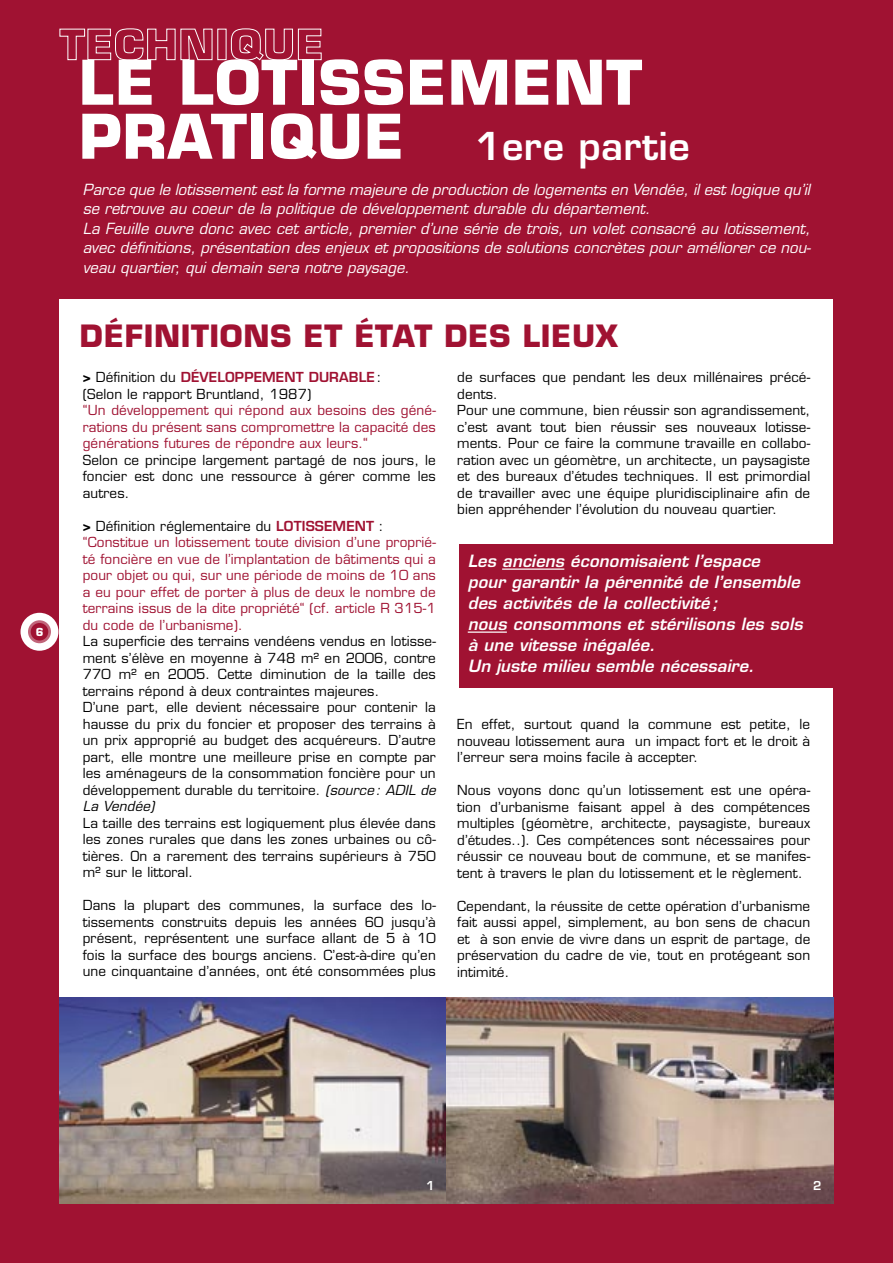
<style>
.page{position:relative;width:893px;height:1263px;background:#fff}
.page>*{position:absolute;margin:0;border:0;box-sizing:border-box;transform-origin:0 0}
.t1{font:700 60px "Eurostile";letter-spacing:.015em;color:#fff}
.t2{font:600 37.5px "Eurostile";letter-spacing:.015em;color:#fff}
.t3{font:700 30px "Eurostile";letter-spacing:.02em;color:#a01232}
.t4{font:italic 600 16.5px/21px "Eurostile";letter-spacing:.01em;color:#fff}
.t5{font:italic 15px/19.5px "Eurostile";color:#fff}
.t6{font:13.5px/16.5px "Eurostile";letter-spacing:.01em;color:#000;text-align:justify}
.t7{font:13.5px/16.5px "Eurostile";letter-spacing:.01em;color:#a01232;text-align:justify}
.t8{font:600 12px "Eurostile";color:#fff}
.t9{font:700 10.8px "Eurostile";color:#fff}
.s1{font-weight:700;font-size:60px}
.s2{font-family:"Eurostile Bold Extended Two"}
.s3{font-weight:600;color:#a01232}
.s4{font-family:"Eurostile Bold Extended Two";color:#000}
.s5{color:#000}
.s6{font-weight:600}
.s7{font-style:italic}
</style>
<div class="page">
<div style="left:0;top:1px;width:893px;height:1262px;background:#a01232"></div>
<div style="left:60px;top:299px;width:773px;height:903px;background:#fff"></div>
<div style="left:0;top:0;width:893px;height:60px;background:#a01232"></div>
<div style="left:21px;top:613px;width:37px;height:38px;background:#fff;border-radius:50%"></div>
<div style="left:29px;top:622px;width:21px;height:20px;background:#a01232;border-radius:50%"></div>
<div style="left:28px;top:620px;width:23px;height:23px;border:3px solid #c1657a;border-radius:50%"></div>
<svg style="left:59px;top:28px;width:263px;height:33px"></svg>
<div style="left:459px;top:544px;width:383px;height:144px;background:#a01232"></div>
<hr style="left:502px;top:568px;width:62px;height:2px;background:#fff">
<hr style="left:468px;top:631px;width:39px;height:2px;background:#fff">
<img style="left:60px;top:997px;width:773px;height:206px">
<p class="t9" style="left:36px;top:625px;width:9px">6</p>
<h1 class="t1" style="left:79px;top:46px;width:565px">LE LOTISSEMENT</h1>
<h2 class="t2" style="left:79px;top:123px;width:612px"><span class="s1">PRATIQUE</span> 1ere partie</h2>
<p class="t5" style="left:83px;top:180px;width:730px">Parce que le lotissement est la forme majeure de production de logements en Vendée, il est logique qu’il se retrouve au coeur de la politique de développement durable du département.<br>La Feuille ouvre donc avec cet article, premier d’une série de trois, un volet consacré au lotissement, avec définitions, présentation des enjeux et propositions de solutions concrètes pour améliorer ce nou&shy;veau quartier, qui demain sera notre paysage.</p>
<h3 class="t3" style="left:80px;top:317px;width:539px">DÉFINITIONS ET ÉTAT DES LIEUX</h3>
<p class="t6" style="left:83px;top:369px;width:300px"><span class="s2">&gt;</span> Définition du <span class="s3">DÉVELOPPEMENT DURABLE</span> : (Selon le rapport Bruntland, 1987)</p>
<p class="t7" style="left:83px;top:402px;width:355px">“Un développement qui répond aux besoins des géné&shy;rations du présent sans compromettre la capacité des générations futures de répondre aux leurs.“</p>
<p class="t6" style="left:83px;top:451px;width:355px">Selon ce principe largement partagé de nos jours, le foncier est donc une ressource à gérer comme les autres.</p>
<p class="t7" style="left:83px;top:517px;width:355px;text-align:left"><span class="s4">&gt;</span> <span class="s5">Définition réglementaire du</span> <span class="s6">LOTISSEMENT</span> <span class="s5">: </span>“Constitue un lotissement toute division d’une proprié&shy;té foncière en vue de l’implantation de bâtiments qui a pour objet ou qui, sur une période de moins de 10 ans a eu pour effet de porter à plus de deux le nombre de terrains issus de la dite propriété“ (cf. article R 315-1 du code de l’urbanisme).</p>
<p class="t6" style="left:83px;top:633px;width:355px;text-align:left">La superficie des terrains vendéens vendus en lotisse&shy;ment s’élève en moyenne à 748 m² en 2006, contre 770 m² en 2005. Cette diminution de la taille des terrains répond à deux contraintes majeures.<br>D’une part, elle devient nécessaire pour contenir la hausse du prix du foncier et proposer des terrains à un prix approprié au budget des acquéreurs. D’autre part, elle montre une meilleure prise en compte par les aménageurs de la consommation foncière pour un développement durable du territoire. <span class="s7">(source : ADIL de La Vendée)</span></p>
<p class="t6" style="left:83px;top:814px;width:355px">La taille des terrains est logiquement plus élevée dans les zones rurales que dans les zones urbaines ou cô&shy;tières. On a rarement des terrains supérieurs à 750 m² sur le littoral.</p>
<p class="t6" style="left:83px;top:897px;width:355px">Dans la plupart des communes, la surface des lo&shy;tissements construits depuis les années 60 jusqu’à présent, représentent une surface allant de 5 à 10 fois la surface des bourgs anciens. C’est-à-dire qu’en une cinquantaine d’années, ont été consommées plus</p>
<p class="t6" style="left:457px;top:369px;width:355px;text-align:left">de surfaces que pendant les deux millénaires précé&shy;dents.<br>Pour une commune, bien réussir son agrandissement, c’est avant tout bien réussir ses nouveaux lotisse&shy;ments. Pour ce faire la commune travaille en collabo&shy;ration avec un géomètre, un architecte, un paysagiste et des bureaux d’études techniques. Il est primordial de travailler avec une équipe pluridisciplinaire afin de bien appréhender l’évolution du nouveau quartier.</p>
<p class="t4" style="left:468px;top:550px;width:336px">Les anciens économisaient l’espace<br>pour garantir la pérennité de l’ensemble des activités de la collectivité ;<br>nous consommons et stérilisons les sols à une vitesse inégalée.<br>Un juste milieu semble nécessaire.</p>
<p class="t6" style="left:457px;top:716px;width:355px">En effet, surtout quand la commune est petite, le nouveau lotissement aura un impact fort et le droit à l’erreur sera moins facile à accepter.</p>
<p class="t6" style="left:457px;top:782px;width:355px">Nous voyons donc qu’un lotissement est une opéra&shy;tion d’urbanisme faisant appel à des compétences multiples (géomètre, architecte, paysagiste, bureaux d’études..). Ces compétences sont nécessaires pour réussir ce nouveau bout de commune, et se manifes&shy;tent à travers le plan du lotissement et le règlement.</p>
<p class="t6" style="left:457px;top:897px;width:355px">Cependant, la réussite de cette opération d’urbanisme fait aussi appel, simplement, au bon sens de chacun et à son envie de vivre dans un esprit de partage, de préservation du cadre de vie, tout en protégeant son intimité.</p>
<p class="t8" style="left:426px;top:1178px;width:10px">1</p>
<p class="t8" style="left:813px;top:1178px;width:10px">2</p>
</div>
